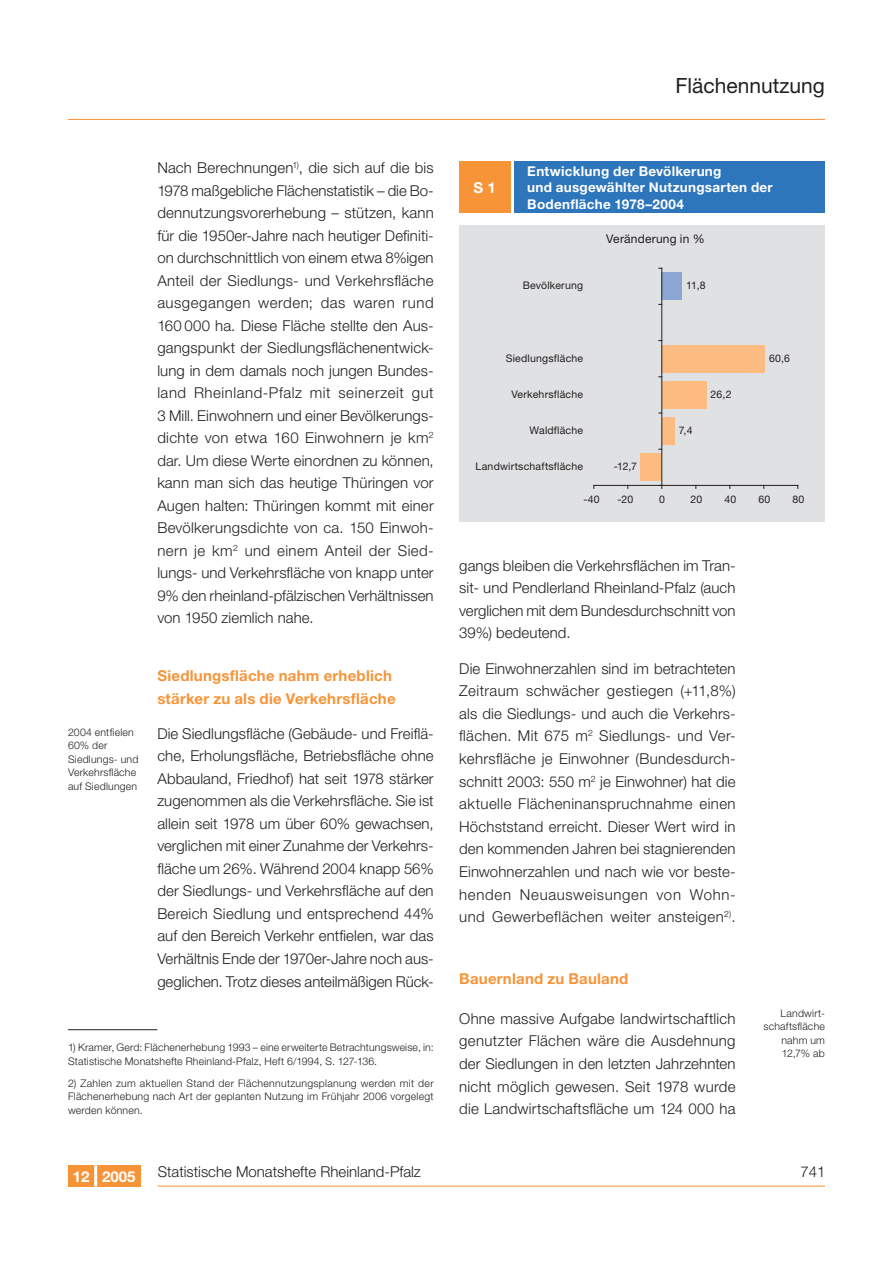
<style>
.page{position:relative;width:893px;height:1263px;background:#fff}
.page>*{position:absolute;margin:0;border:0;box-sizing:border-box;transform-origin:0 0}
.t1{font:21px "Helvetica Neue LT";color:#231f20}
.t2{font:300 15px/22.5px "Helvetica Neue LT";color:#231f20;text-align:justify}
.t3{font:700 15px/22.5px "Helvetica Neue LT";letter-spacing:.015em;color:#f79438}
.t4{font:700 15px "Helvetica Neue LT";color:#fff}
.t5{font:700 13.5px/16.2px "Helvetica Neue LT";letter-spacing:.02em;color:#fff}
.t6{font:12px "Helvetica Neue LT";letter-spacing:.015em;color:#231f20}
.t7{font:300 10.5px/13.5px "Helvetica Neue LT";letter-spacing:.02em;color:#231f20}
.t8{font:10.5px "Helvetica Neue LT";letter-spacing:.02em;color:#231f20}
</style>
<div class="page">
<hr style="left:68px;top:119px;width:757px;height:1px;background:#f79438">
<div style="left:68px;top:1165px;width:72px;height:21px;background:#f79438"></div>
<hr style="left:94px;top:1165px;width:3px;height:21px;background:#fff">
<hr style="left:158px;top:1186px;width:667px;height:1px;background:#f79438">
<div style="left:459px;top:162px;width:51px;height:51px;background:#f79438"></div>
<div style="left:514px;top:162px;width:311px;height:51px;background:#2e76bc"></div>
<div style="left:459px;top:225px;width:366px;height:296px;background:#e0e1e3"></div>
<div style="left:640px;top:453px;width:22px;height:28px;background:#fbbb81"></div>
<div style="left:662px;top:417px;width:12px;height:28px;background:#fbbb81"></div>
<div style="left:662px;top:381px;width:44px;height:28px;background:#fbbb81"></div>
<div style="left:662px;top:345px;width:103px;height:28px;background:#fbbb81"></div>
<div style="left:662px;top:272px;width:20px;height:28px;background:#8da7d5"></div>
<hr style="left:594px;top:485px;width:204px;height:1px;background:#231f20">
<hr style="left:661px;top:268px;width:1px;height:217px;background:#231f20">
<hr style="left:68px;top:1029px;width:89px;height:1px;background:#231f20">
<h1 class="t1" style="left:676px;top:73px;width:151px">Flächennutzung</h1>
<p class="t7" style="left:68px;top:725px;width:72px">2004 entfielen<br>60% der<br>Siedlungs- und<br>Verkehrsfläche auf Siedlungen</p>
<p class="t2" style="left:157px;top:156px;width:278px">Nach Berechnungen<sup>1)</sup>, die sich auf die bis 1978 maßgebliche Flächenstatistik – die Bo&shy;dennutzungsvorerhebung – stützen, kann für die 1950er-Jahre nach heutiger Definiti&shy;on durchschnittlich von einem etwa 8%igen Anteil der Siedlungs- und Verkehrsfläche ausgegangen werden; das waren rund 160 000 ha. Diese Fläche stellte den Aus&shy;gangspunkt der Siedlungsflächenentwick&shy;lung in dem damals noch jungen Bundes&shy;land Rheinland-Pfalz mit seinerzeit gut 3 Mill. Einwohnern und einer Bevölkerungs&shy;dichte von etwa 160 Einwohnern je km<sup>2 </sup>dar. Um diese Werte einordnen zu können, kann man sich das heutige Thüringen vor Augen halten: Thüringen kommt mit einer Bevölkerungsdichte von ca. 150 Einwoh&shy;nern je km<sup>2</sup> und einem Anteil der Sied&shy;lungs- und Verkehrsfläche von knapp unter 9% den rheinland-pfälzischen Verhältnissen von 1950 ziemlich nahe.</p>
<p class="t3" style="left:157px;top:664px;width:240px">Siedlungsfläche nahm erheblich stärker zu als die Verkehrsfläche</p>
<p class="t2" style="left:157px;top:722px;width:278px">Die Siedlungsfläche (Gebäude- und Freiflä&shy;che, Erholungsfläche, Betriebsfläche ohne Abbauland, Friedhof) hat seit 1978 stärker zugenommen als die Verkehrsfläche. Sie ist allein seit 1978 um über 60% gewachsen, verglichen mit einer Zunahme der Verkehrs&shy;fläche um 26%. Während 2004 knapp 56% der Siedlungs- und Verkehrsfläche auf den Bereich Siedlung und entsprechend 44% auf den Bereich Verkehr entfielen, war das Verhältnis Ende der 1970er-Jahre noch aus&shy;geglichen. Trotz dieses anteilmäßigen Rück-</p>
<p class="t7" style="left:68px;top:1041px;width:367px">1) Kramer, Gerd: Flächenerhebung 1993 – eine erweiterte Betrachtungsweise, in:<br>Statistische Monatshefte Rheinland-Pfalz, Heft 6/1994, S. 127-136.</p>
<p class="t7" style="left:68px;top:1076px;width:367px;text-align:justify">2) Zahlen zum aktuellen Stand der Flächennutzungsplanung werden mit der Flächenerhebung nach Art der geplanten Nutzung im Frühjahr 2006 vorgelegt werden können.</p>
<p class="t4" style="left:474px;top:178px;width:24px">S 1</p>
<p class="t5" style="left:527px;top:163px;width:247px">Entwicklung der Bevölkerung<br>und ausgewählter Nutzungsarten der<br>Bodenfläche 1978–2004</p>
<p class="t6" style="left:606px;top:231px;width:100px">Veränderung in %</p>
<p class="t8" style="left:523px;top:279px;width:62px">Bevölkerung</p>
<p class="t8" style="left:686px;top:279px;width:21px">11,8</p>
<p class="t8" style="left:506px;top:352px;width:79px">Siedlungsfläche</p>
<p class="t8" style="left:769px;top:352px;width:22px">60,6</p>
<p class="t8" style="left:511px;top:388px;width:73px">Verkehrsfläche</p>
<p class="t8" style="left:711px;top:388px;width:22px">26,2</p>
<p class="t8" style="left:529px;top:424px;width:55px">Waldfläche</p>
<p class="t8" style="left:679px;top:424px;width:15px">7,4</p>
<p class="t8" style="left:476px;top:460px;width:109px">Landwirtschaftsfläche</p>
<p class="t8" style="left:614px;top:460px;width:25px">-12,7</p>
<p class="t8" style="left:583px;top:493px;width:18px">-40</p>
<p class="t8" style="left:617px;top:493px;width:17px">-20</p>
<p class="t8" style="left:659px;top:493px;width:7px">0</p>
<p class="t8" style="left:690px;top:493px;width:13px">20</p>
<p class="t8" style="left:724px;top:493px;width:13px">40</p>
<p class="t8" style="left:758px;top:493px;width:13px">60</p>
<p class="t8" style="left:792px;top:493px;width:13px">80</p>
<p class="t2" style="left:459px;top:554px;width:278px">gangs bleiben die Verkehrsflächen im Tran&shy;sit- und Pendlerland Rheinland-Pfalz (auch verglichen mit dem Bundesdurchschnitt von 39%) bedeutend.</p>
<p class="t2" style="left:459px;top:657px;width:278px">Die Einwohnerzahlen sind im betrachteten Zeitraum schwächer gestiegen (+11,8%) als die Siedlungs- und auch die Verkehrs&shy;flächen. Mit 675 m<sup>2</sup> Siedlungs- und Ver&shy;kehrsfläche je Einwohner (Bundesdurch&shy;schnitt 2003: 550 m<sup>2</sup> je Einwohner) hat die aktuelle Flächeninanspruchnahme einen Höchststand erreicht. Dieser Wert wird in den kommenden Jahren bei stagnierenden Einwohnerzahlen und nach wie vor beste&shy;henden Neuausweisungen von Wohn&shy;und Gewerbeflächen weiter ansteigen<sup>2)</sup>.</p>
<p class="t3" style="left:459px;top:967px;width:171px">Bauernland zu Bauland</p>
<p class="t2" style="left:459px;top:1007px;width:278px">Ohne massive Aufgabe landwirtschaftlich genutzter Flächen wäre die Ausdehnung der Siedlungen in den letzten Jahrzehnten nicht möglich gewesen. Seit 1978 wurde die Landwirtschaftsfläche um 124 000 ha</p>
<p class="t7" style="left:763px;top:1006px;width:63px;text-align:right">Landwirt&shy;schaftsfläche nahm um<br>12,7% ab</p>
<p class="t4" style="left:73px;top:1167px;width:64px">12 2005</p>
<p class="t2" style="left:158px;top:1160px;width:265px">Statistische Monatshefte Rheinland-Pfalz</p>
<p class="t2" style="left:800px;top:1160px;width:27px">741</p>
</div>
